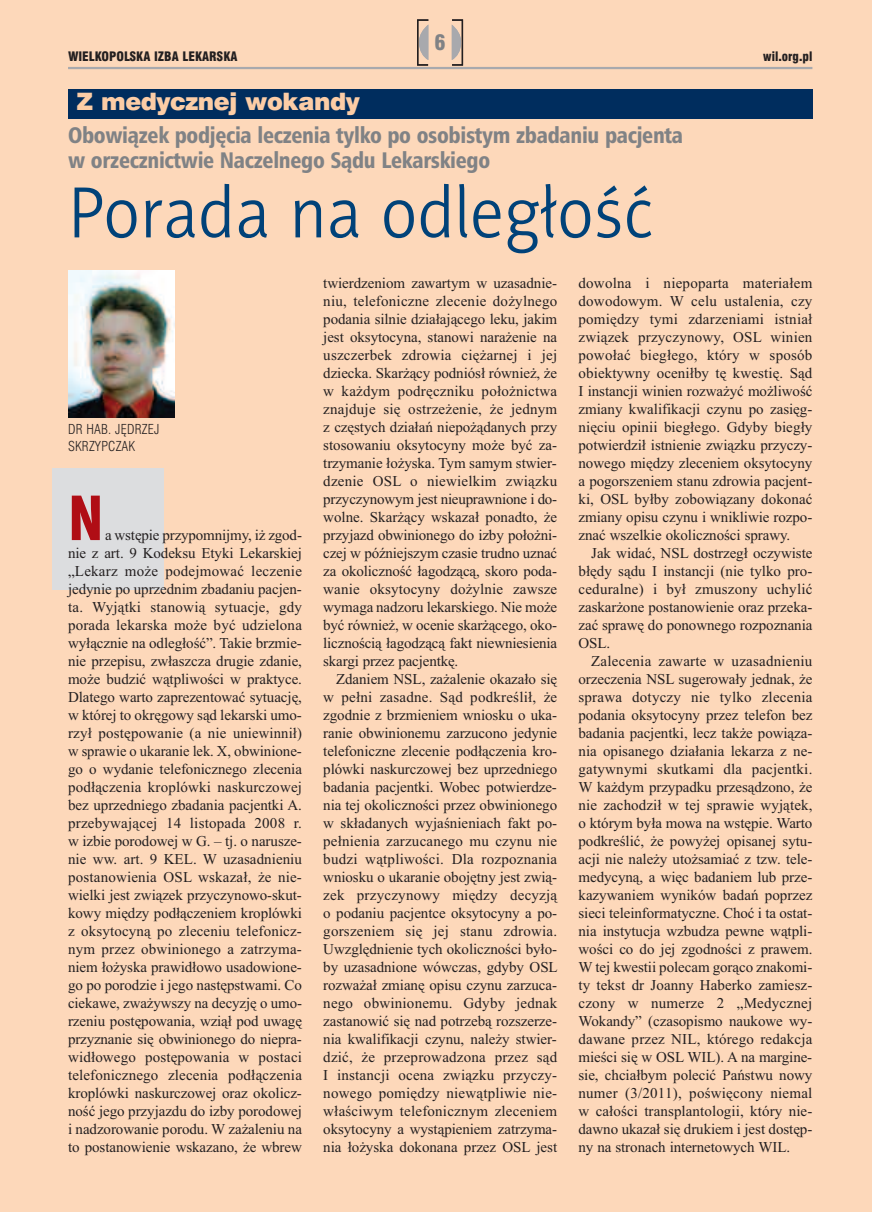
<style>
.page{position:relative;width:872px;height:1212px;background:#fdd8ba}
.page>*{position:absolute;margin:0;border:0;box-sizing:border-box;transform-origin:0 0}
.t1{font:73.5px "Naomi Sans EFNTT Light";color:#004279;scale:.93 1}
.t2{font:900 condensed 66px "Myriad Pro";color:#b00d15}
.t3{font:24px "Swis 721 Blk EU";letter-spacing:-.02em;color:#fccda6}
.t4{font:22.5px/25.5px "Humnst 777 Blk Cn EU";letter-spacing:-.015em;color:#808285;scale:.96 1}
.t5{font:21px "Swis 721 Blk Cn EU";color:#808285}
.t6{font:15px/18px "Times New Roman";letter-spacing:-.005em;color:#231f20;text-align:justify}
.t7{font:13.5px/17.1px "Swis 721 Lt Cn EU";letter-spacing:.015em;color:#231f20}
.t8{font:12.75px "Swis 721 Blk Cn EU";color:#231f20}
</style>
<div class="page">
<hr style="left:68px;top:67px;width:744px;height:2px;background:#a8a9ad">
<svg style="left:417px;top:19px;width:46px;height:47px"></svg>
<div style="left:52px;top:468px;width:112px;height:122px;background:#dcdddf"></div>
<img style="left:68px;top:270px;width:106px;height:148px">
<div style="left:68px;top:89px;width:744px;height:30px;background:#002d5e"></div>
<h3 class="t5" style="left:434px;top:30px;width:13px">6</h3>
<p class="t8" style="left:68px;top:48px;width:171px">WIELKOPOLSKA IZBA LEKARSKA</p>
<p class="t8" style="left:763px;top:48px;width:51px">wil.org.pl</p>
<h3 class="t3" style="left:77px;top:86px;width:285px">Z medycznej wokandy</h3>
<h3 class="t4" style="left:68px;top:122px;width:642px">Obowiązek podjęcia leczenia tylko po osobistym zbadaniu pacjenta w orzecznictwie Naczelnego Sądu Lekarskiego</h3>
<h1 class="t1" style="left:68px;top:170px;width:630px">Porada na odległość</h1>
<p class="t7" style="left:68px;top:420px;width:93px">DR HAB. JĘDRZEJ<br>SKRZYPCZAK</p>
<h2 class="t2" style="left:68px;top:495px;width:37px">N</h2>
<p class="t6" style="left:68px;top:526px;width:235px;text-indent:37px">a wstępie przypomnijmy, iż zgod&shy;nie z art. 9 Kodeksu Etyki Lekarskiej „Lekarz może podejmować leczenie jedynie po uprzednim zbadaniu pacjen&shy;ta. Wyjątki stanowią sytuacje, gdy porada lekarska może być udzielona wyłącznie na odległość”. Takie brzmie&shy;nie przepisu, zwłaszcza drugie zdanie, może budzić wątpliwości w praktyce.<br>Dlatego warto zaprezentować sytuację, w której to okręgowy sąd lekarski umo&shy;rzył postępowanie (a nie uniewinnił) w sprawie o ukaranie lek. X, obwinione&shy;go o wydanie telefonicznego zlecenia podłączenia kroplówki naskurczowej bez uprzedniego zbadania pacjentki A. przebywającej 14 listopada 2008 r. w izbie porodowej w G. – tj. o narusze&shy;nie ww. art. 9 KEL. W uzasadnieniu postanowienia OSL wskazał, że nie&shy;wielki jest związek przyczynowo-skut&shy;kowy między podłączeniem kroplówki z oksytocyną po zleceniu telefonicz&shy;nym przez obwinionego a zatrzyma&shy;niem łożyska prawidłowo usadowione&shy;go po porodzie i jego następstwami. Co ciekawe, zważywszy na decyzję o umo&shy;rzeniu postępowania, wziął pod uwagę przyznanie się obwinionego do niepra&shy;widłowego postępowania w postaci telefonicznego zlecenia podłączenia kroplówki naskurczowej oraz okolicz&shy;ność jego przyjazdu do izby porodowej i nadzorowanie porodu. W zażaleniu na to postanowienie wskazano, że wbrew</p>
<p class="t6" style="left:323px;top:274px;width:235px">twierdzeniom zawartym w uzasadnie&shy;niu, telefoniczne zlecenie dożylnego podania silnie działającego leku, jakim jest oksytocyna, stanowi narażenie na uszczerbek zdrowia ciężarnej i jej dziecka. Skarżący podniósł również, że w każdym podręczniku położnictwa znajduje się ostrzeżenie, że jednym z częstych działań niepożądanych przy stosowaniu oksytocyny może być za&shy;trzymanie łożyska. Tym samym stwier&shy;dzenie OSL o niewielkim związku przyczynowym jest nieuprawnione i do&shy;wolne. Skarżący wskazał ponadto, że przyjazd obwinionego do izby położni&shy;czej w późniejszym czasie trudno uznać za okoliczność łagodzącą, skoro poda&shy;wanie oksytocyny dożylnie zawsze wymaga nadzoru lekarskiego. Nie może być również, w ocenie skarżącego, oko&shy;licznością łagodzącą fakt niewniesienia skargi przez pacjentkę.</p>
<p class="t6" style="left:323px;top:670px;width:236px;text-indent:13px">Zdaniem NSL, zażalenie okazało się w pełni zasadne. Sąd podkreślił, że zgodnie z brzmieniem wniosku o uka&shy;ranie obwinionemu zarzucono jedynie telefoniczne zlecenie podłączenia kro&shy;plówki naskurczowej bez uprzedniego badania pacjentki. Wobec potwierdze&shy;nia tej okoliczności przez obwinionego w składanych wyjaśnieniach fakt po&shy;pełnienia zarzucanego mu czynu nie budzi wątpliwości. Dla rozpoznania wniosku o ukaranie obojętny jest zwią&shy;zek przyczynowy między decyzją o podaniu pacjentce oksytocyny a po&shy;gorszeniem się jej stanu zdrowia.<br>Uwzględnienie tych okoliczności było&shy;by uzasadnione wówczas, gdyby OSL rozważał zmianę opisu czynu zarzuca&shy;nego obwinionemu. Gdyby jednak zastanowić się nad potrzebą rozszerze&shy;nia kwalifikacji czynu, należy stwier&shy;dzić, że przeprowadzona przez sąd I instancji ocena związku przyczy&shy;nowego pomiędzy niewątpliwie nie&shy;właściwym telefonicznym zleceniem oksytocyny a wystąpieniem zatrzyma&shy;nia łożyska dokonana przez OSL jest</p>
<p class="t6" style="left:578px;top:274px;width:235px">dowolna i niepoparta materiałem dowodowym. W celu ustalenia, czy pomiędzy tymi zdarzeniami istniał związek przyczynowy, OSL winien powołać biegłego, który w sposób obiektywny oceniłby tę kwestię. Sąd I instancji winien rozważyć możliwość zmiany kwalifikacji czynu po zasięg&shy;nięciu opinii biegłego. Gdyby biegły potwierdził istnienie związku przyczy&shy;nowego między zleceniem oksytocyny a pogorszeniem stanu zdrowia pacjent&shy;ki, OSL byłby zobowiązany dokonać zmiany opisu czynu i wnikliwie rozpo&shy;znać wszelkie okoliczności sprawy.</p>
<p class="t6" style="left:578px;top:544px;width:235px;text-indent:13px">Jak widać, NSL dostrzegł oczywiste błędy sądu I instancji (nie tylko pro&shy;ceduralne) i był zmuszony uchylić zaskarżone postanowienie oraz przeka&shy;zać sprawę do ponownego rozpoznania OSL.</p>
<p class="t6" style="left:578px;top:652px;width:235px;text-indent:13px">Zalecenia zawarte w uzasadnieniu orzeczenia NSL sugerowały jednak, że sprawa dotyczy nie tylko zlecenia podania oksytocyny przez telefon bez badania pacjentki, lecz także powiąza&shy;nia opisanego działania lekarza z ne&shy;gatywnymi skutkami dla pacjentki.<br>W każdym przypadku przesądzono, że nie zachodził w tej sprawie wyjątek, o którym była mowa na wstępie. Warto podkreślić, że powyżej opisanej sytu&shy;acji nie należy utożsamiać z tzw. tele&shy;medycyną, a więc badaniem lub prze&shy;kazywaniem wyników badań poprzez sieci teleinformatyczne. Choć i ta ostat&shy;nia instytucja wzbudza pewne wątpli&shy;wości co do jej zgodności z prawem.<br>W tej kwestii polecam gorąco znakomi&shy;ty tekst dr Joanny Haberko zamiesz&shy;czony w numerze 2 „Medycznej Wokandy” (czasopismo naukowe wy&shy;dawane przez NIL, którego redakcja mieści się w OSL WIL). A na margine&shy;sie, chciałbym polecić Państwu nowy numer (3/2011), poświęcony niemal w całości transplantologii, który nie&shy;dawno ukazał się drukiem i jest dostęp&shy;ny na stronach internetowych WIL.</p>
</div>
